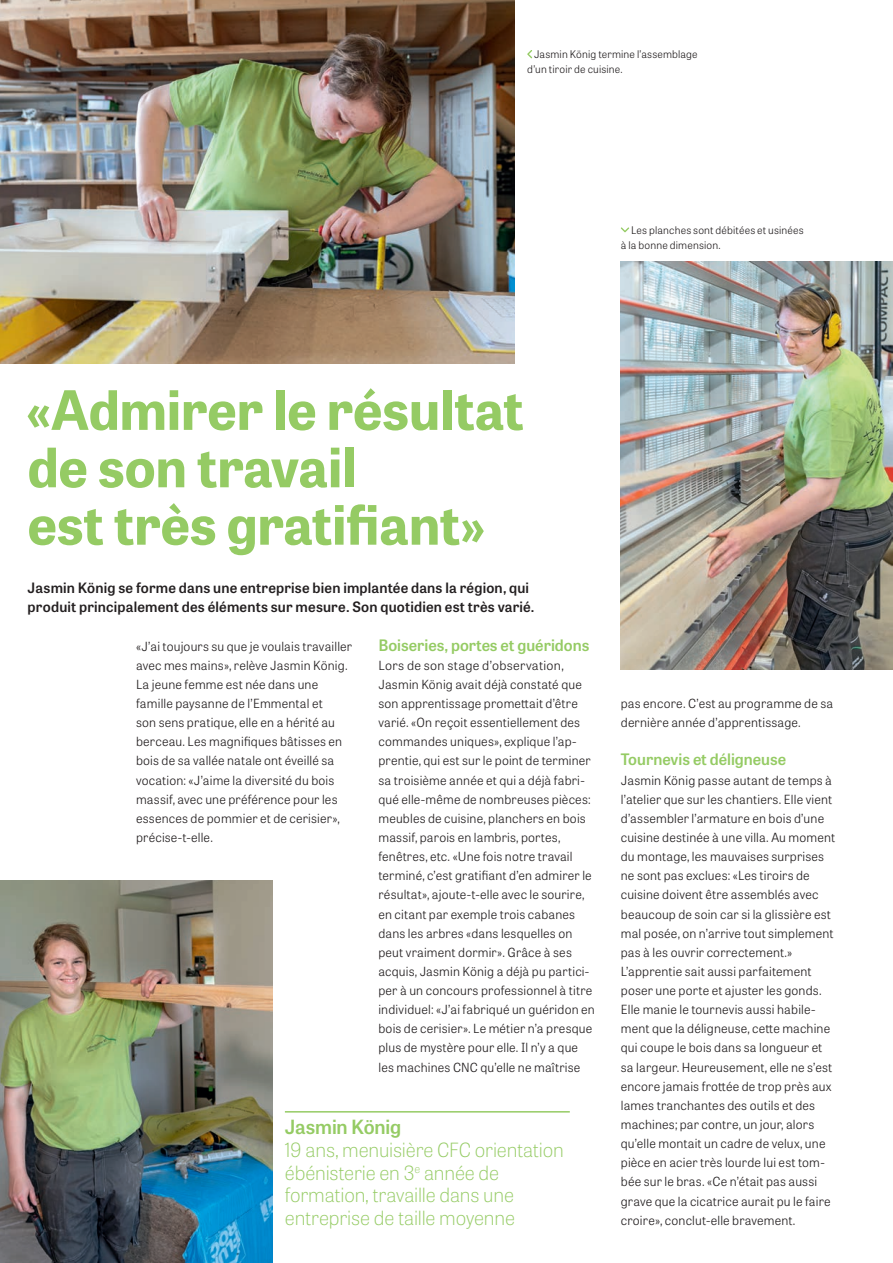
<style>
.page{position:relative;width:893px;height:1263px;background:#fff}
.page>*{position:absolute;margin:0;border:0;box-sizing:border-box;transform-origin:0 0}
.t1{font:700 54px/57.4px "Tablet Gothic";color:#95cb64}
.t2{font:100 19.5px/22.8px "Tablet Gothic";letter-spacing:-.01em;color:#95cb64}
.t3{font:600 19.5px "Tablet Gothic";letter-spacing:-.005em;color:#95cb64}
.t4{font:600 15.75px "Tablet Gothic";color:#95cb64}
.t5{font:600 14.25px/19.2px "Tablet Gothic";letter-spacing:.015em;color:#231f20}
.t6{font:300 12.6px/19.2px "Tablet Gothic";letter-spacing:.015em;color:#231f20}
.t7{font:300 10.5px/14.4px "Tablet Gothic";letter-spacing:.015em;color:#231f20}
</style>
<div class="page">
<img style="left:0;top:0;width:514px;height:364px">
<img style="left:0;top:880px;width:272px;height:383px">
<img style="left:621px;top:261px;width:272px;height:409px">
<hr style="left:285px;top:1111px;width:285px;height:1px;background:#95cb64">
<svg style="left:527px;top:50px;width:5px;height:8px"></svg>
<svg style="left:621px;top:227px;width:8px;height:5px"></svg>
<p class="t7" style="left:527px;top:47px;width:172px;text-indent:7px">Jasmin König termine l’assemblage d’un tiroir de cuisine.</p>
<p class="t7" style="left:621px;top:223px;width:184px;text-indent:10px">Les planches sont débitées et usinées à la bonne dimension.</p>
<h1 class="t1" style="left:26px;top:379px;width:499px">«Admirer le résultat de son travail<br>est très gratifiant»</h1>
<p class="t5" style="left:28px;top:578px;width:508px">Jasmin König se forme dans une entreprise bien implantée dans la région, qui produit principalement des éléments sur mesure. Son quotidien est très varié.</p>
<p class="t6" style="left:136px;top:636px;width:218px">«J’ai toujours su que je voulais travailler avec mes mains», relève Jasmin König.<br>La jeune femme est née dans une famille paysanne de l’Emmental et<br>son sens pratique, elle en a hérité au berceau. Les magnifiques bâtisses en bois de sa vallée natale ont éveillé sa vocation: «J’aime la diversité du bois massif, avec une préférence pour les essences de pommier et de cerisier», précise-t-elle.</p>
<p class="t4" style="left:378px;top:634px;width:212px">Boiseries, portes et guéridons</p>
<p class="t6" style="left:378px;top:655px;width:218px">Lors de son stage d’observation, Jasmin König avait déjà constaté que son apprentissage promettait d’être varié. «On reçoit essentiellement des commandes uniques», explique l’ap&shy;prentie, qui est sur le point de terminer sa troisième année et qui a déjà fabri&shy;qué elle-même de nombreuses pièces: meubles de cuisine, planchers en bois massif, parois en lambris, portes, fenêtres, etc. «Une fois notre travail terminé, c’est gratifiant d’en admirer le résultat», ajoute-t-elle avec le sourire, en citant par exemple trois cabanes dans les arbres «dans lesquelles on peut vraiment dormir». Grâce à ses acquis, Jasmin König a déjà pu partici&shy;per à un concours professionnel à titre individuel: «J’ai fabriqué un guéridon en bois de cerisier». Le métier n’a presque plus de mystère pour elle. Il n’y a que les machines CNC qu’elle ne maîtrise</p>
<h2 class="t3" style="left:285px;top:1113px;width:118px">Jasmin König</h2>
<h2 class="t2" style="left:285px;top:1137px;width:281px">19 ans, menuisière CFC orientation ébénisterie en 3<sup>e</sup> année de formation, travaille dans une entreprise de taille moyenne</h2>
<p class="t6" style="left:621px;top:693px;width:214px">pas encore. C’est au programme de sa dernière année d’apprentissage.</p>
<p class="t4" style="left:621px;top:749px;width:167px">Tournevis et déligneuse</p>
<p class="t6" style="left:621px;top:770px;width:216px">Jasmin König passe autant de temps à l’atelier que sur les chantiers. Elle vient d’assembler l’armature en bois d’une cuisine destinée à une villa. Au moment du montage, les mauvaises surprises ne sont pas exclues: «Les tiroirs de cuisine doivent être assemblés avec beaucoup de soin car si la glissière est mal posée, on n’arrive tout simplement pas à les ouvrir correctement.» L’apprentie sait aussi parfaitement poser une porte et ajuster les gonds.<br>Elle manie le tournevis aussi habile&shy;ment que la déligneuse, cette machine qui coupe le bois dans sa longueur et sa largeur. Heureusement, elle ne s’est encore jamais frottée de trop près aux lames tranchantes des outils et des machines; par contre, un jour, alors qu’elle montait un cadre de velux, une pièce en acier très lourde lui est tom&shy;bée sur le bras. «Ce n’était pas aussi grave que la cicatrice aurait pu le faire croire», conclut-elle bravement.</p>
</div>
